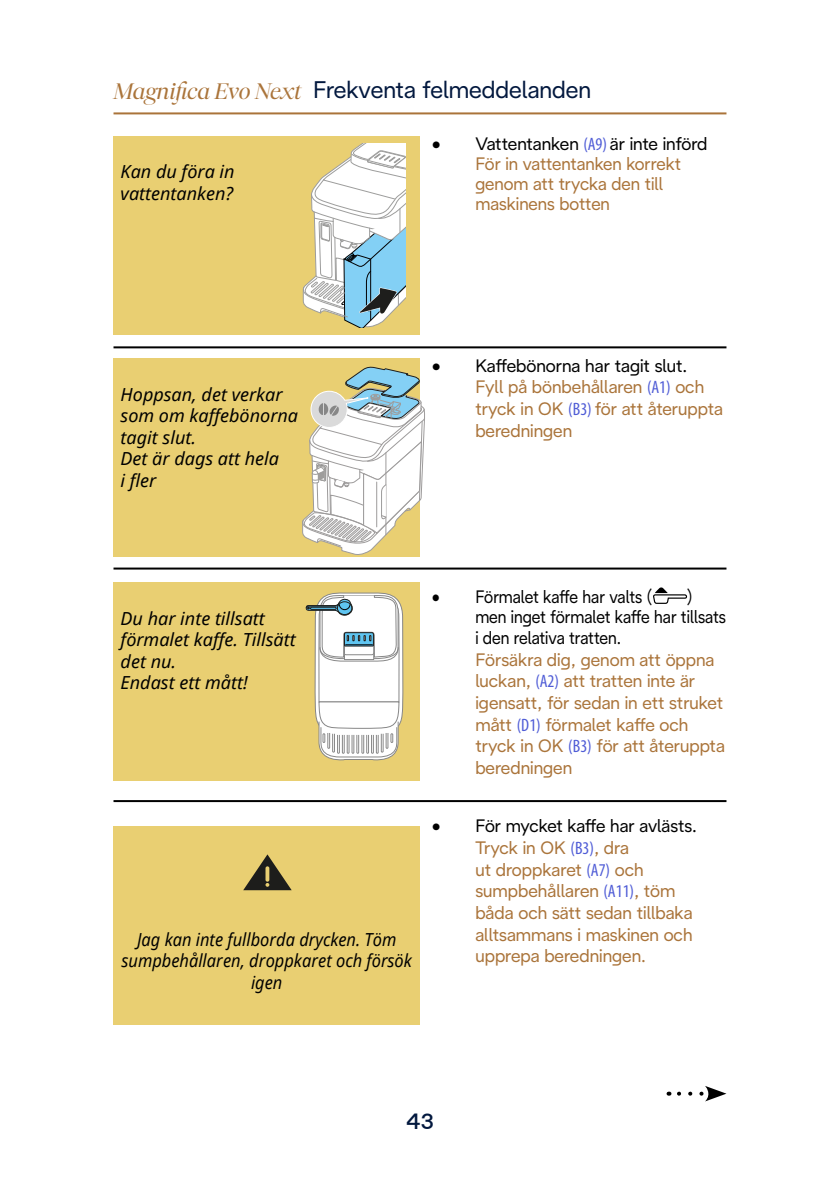
<style>
.page{position:relative;width:840px;height:1191px;background:#fff}
.page>*{position:absolute;margin:0;border:0;box-sizing:border-box;transform-origin:0 0}
.didascalie_-_titolo{font:24px "De Longhi Sans";color:#02183e}
.t1{font:500 22px "De Longhi Sans";color:#02183e}
.FAQ_risposta_allarme{font:18px/21.6px "De Longhi Sans";color:#aa743a}
.Allarmi_display{font:italic 18px/21.6px "Noto Sans";color:#000}
.t2{font:18px "De Longhi Sans";color:#000}
.t3{font:18px/20.8px "De Longhi Sans";color:#000;scale:.91 1}
.Allarmi_display-2{font:italic 18px/21.6px "Noto Sans";color:#000;text-align:center;scale:.91 1}
.s1{font-family:"De Longhi Serif";font-style:italic;color:#aa743a}
.s2{font-family:"Myriad Pro";font-stretch:condensed;color:#4f5cd6}
</style>
<div class="page">
<hr style="left:113px;top:112px;width:613px;height:2px;background:#aa743a">
<svg style="left:668px;top:1086px;width:58px;height:15px"></svg>
<div style="left:113px;top:136px;width:307px;height:198px;background:#e9cf72"></div>
<svg style="left:302px;top:143px;width:103px;height:184px"></svg>
<hr style="left:113px;top:346px;width:613px;height:2px;background:#000">
<div style="left:113px;top:359px;width:307px;height:198px;background:#e9cf72"></div>
<svg style="left:302px;top:366px;width:122px;height:189px"></svg>
<hr style="left:113px;top:567px;width:613px;height:2px;background:#000">
<hr style="left:113px;top:800px;width:613px;height:2px;background:#000">
<svg style="left:653px;top:587px;width:33px;height:17px"></svg>
<div style="left:113px;top:583px;width:307px;height:198px;background:#e9cf72"></div>
<svg style="left:305px;top:592px;width:98px;height:168px;background:#e4e3d7"></svg>
<div style="left:337px;top:601px;width:15px;height:14px;border:1px solid #1e1f1c;border-radius:50%"></div>
<div style="left:113px;top:826px;width:307px;height:199px;background:#e9cf72"></div>
<svg style="left:243px;top:854px;width:48px;height:36px"></svg>
<p class="didascalie_-_titolo" style="left:113px;top:75px;width:479px"><span class="s1">Magnifica Evo Next</span> Frekventa felmeddelanden</p>
<p class="t2" style="left:431px;top:132px;width:277px">• Vattentanken <span class="s2">(A9)</span> är inte införd</p>
<p class="FAQ_risposta_allarme" style="left:475px;top:153px;width:207px;line-height:20px">För in vattentanken korrekt genom att trycka den till maskinens botten</p>
<p class="Allarmi_display" style="left:120px;top:160px;width:115px">Kan du föra in vattentanken?</p>
<p class="Allarmi_display" style="left:120px;top:383px;width:179px">Hoppsan, det verkar som om kaffebönorna tagit slut.</p>
<p class="Allarmi_display" style="left:120px;top:448px;width:160px">Det är dags att hela i fler</p>
<p class="t2" style="left:431px;top:354px;width:257px">• Kaffebönorna har tagit slut.</p>
<p class="FAQ_risposta_allarme" style="left:475px;top:376px;width:249px">Fyll på bönbehållaren <span class="s2">(A1)</span> och tryck in OK <span class="s2">(B3)</span> för att återuppta beredningen</p>
<p class="Allarmi_display" style="left:120px;top:607px;width:176px">Du har inte tillsatt förmalet kaffe. Tillsätt det nu.</p>
<p class="Allarmi_display" style="left:120px;top:671px;width:128px">Endast ett mått!</p>
<p class="Allarmi_display-2" style="left:121px;top:927px;width:320px">Jag kan inte fullborda drycken. Töm sumpbehållaren, droppkaret och försök igen</p>
<p class="t3" style="left:431px;top:585px;width:244px">• Förmalet kaffe har valts (</p>
<p class="t3" style="left:475px;top:585px;width:277px;text-indent:211px">) men inget förmalet kaffe har tillsats i den relativa tratten.</p>
<p class="FAQ_risposta_allarme" style="left:475px;top:648px;width:251px">Försäkra dig, genom att öppna luckan, <span class="s2">(A2)</span> att tratten inte är igensatt, för sedan in ett struket mått <span class="s2">(D1)</span> förmalet kaffe och tryck in OK <span class="s2">(B3)</span> för att återuppta beredningen</p>
<p class="t2" style="left:431px;top:815px;width:267px">• För mycket kaffe har avlästs.</p>
<p class="FAQ_risposta_allarme" style="left:475px;top:836px;width:219px">Tryck in OK <span class="s2">(B3)</span>, dra<br>ut droppkaret <span class="s2">(A7)</span> och sumpbehållaren <span class="s2">(A11)</span>, töm båda och sätt sedan tillbaka alltsammans i maskinen och upprepa beredningen.</p>
<p class="t1" style="left:406px;top:1108px;width:29px">43</p>
</div>
